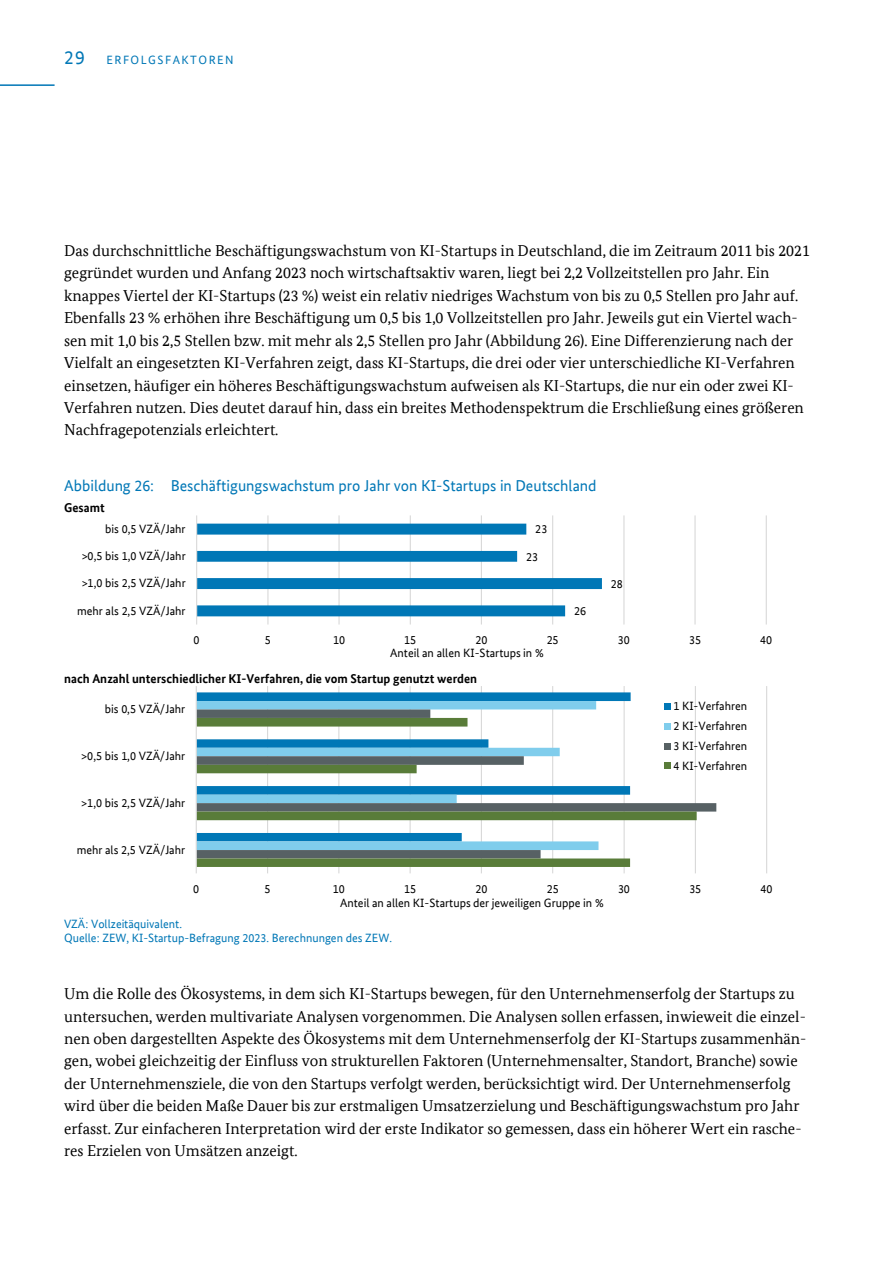
<style>
.page{position:relative;width:895px;height:1261px;background:#fff}
.page>*{position:absolute;margin:0;border:0;box-sizing:border-box;transform-origin:0 0}
.t1{font:15.75px/22.5px "Bundes Serif Office";color:#000}
.t2{font:15.75px "Bundes Sans Office";color:#0077b6}
.t3{font:700 12.75px "Bundes Sans Office";color:#000}
.t4{font:12px/19.8px "Bundes Sans Office";color:#000;text-align:justify}
.t5{font:12px/14.4px "Bundes Sans Office";color:#0077b6}
.t6{font:12px "Bundes Sans Office";letter-spacing:.12em;color:#0077b6}
.s1{font-size:19.35px}
</style>
<div class="page">
<hr style="left:0;top:84px;width:55px;height:2px;background:#0077b6">
<hr style="left:267px;top:515px;width:2px;height:109px;background:#d9d9d9">
<hr style="left:338px;top:515px;width:2px;height:109px;background:#d9d9d9">
<hr style="left:410px;top:515px;width:1px;height:109px;background:#d9d9d9">
<hr style="left:481px;top:515px;width:1px;height:109px;background:#d9d9d9">
<hr style="left:552px;top:515px;width:1px;height:109px;background:#d9d9d9">
<hr style="left:623px;top:515px;width:2px;height:109px;background:#d9d9d9">
<hr style="left:694px;top:515px;width:2px;height:109px;background:#d9d9d9">
<hr style="left:766px;top:515px;width:1px;height:109px;background:#d9d9d9">
<svg style="left:197px;top:524px;width:405px;height:92px"></svg>
<hr style="left:196px;top:515px;width:1px;height:109px;background:#d9d9d9">
<hr style="left:267px;top:686px;width:1px;height:187px;background:#d9d9d9">
<hr style="left:338px;top:686px;width:1px;height:187px;background:#d9d9d9">
<hr style="left:410px;top:686px;width:1px;height:187px;background:#d9d9d9">
<hr style="left:481px;top:686px;width:1px;height:187px;background:#d9d9d9">
<hr style="left:552px;top:686px;width:1px;height:187px;background:#d9d9d9">
<hr style="left:624px;top:686px;width:1px;height:187px;background:#d9d9d9">
<hr style="left:695px;top:686px;width:1px;height:187px;background:#d9d9d9">
<hr style="left:766px;top:686px;width:1px;height:187px;background:#d9d9d9">
<svg style="left:197px;top:692px;width:434px;height:17px;background:#1a85bd"></svg>
<div style="left:197px;top:701px;width:402px;height:8px;background:#80cdec"></div>
<svg style="left:197px;top:709px;width:519px;height:103px"></svg>
<svg style="left:197px;top:718px;width:500px;height:149px"></svg>
<hr style="left:196px;top:686px;width:1px;height:187px;background:#d9d9d9">
<div style="left:664px;top:703px;width:7px;height:6px;background:#0077b6"></div>
<div style="left:664px;top:723px;width:7px;height:6px;background:#80cdec"></div>
<div style="left:664px;top:743px;width:7px;height:6px;background:#576164"></div>
<div style="left:664px;top:763px;width:7px;height:6px;background:#597c39"></div>
<p class="t6" style="left:64px;top:54px;width:171px"><span class="s1">29</span> ERFOLGSFAKTOREN</p>
<p class="t1" style="left:64px;top:240px;width:747px">Das durchschnittliche Beschäftigungswachstum von KI-Startups in Deutschland, die im Zeitraum 2011 bis 2021 gegründet wurden und Anfang 2023 noch wirtschaftsaktiv waren, liegt bei 2,2 Vollzeitstellen pro Jahr. Ein knappes Viertel der KI-Startups (23 %) weist ein relativ niedriges Wachstum von bis zu 0,5 Stellen pro Jahr auf.<br>Ebenfalls 23 % erhöhen ihre Beschäftigung um 0,5 bis 1,0 Vollzeitstellen pro Jahr. Jeweils gut ein Viertel wach&shy;sen mit 1,0 bis 2,5 Stellen bzw. mit mehr als 2,5 Stellen pro Jahr (Abbildung 26). Eine Differenzierung nach der Vielfalt an eingesetzten KI-Verfahren zeigt, dass KI-Startups, die drei oder vier unterschiedliche KI-Verfahren einsetzen, häufiger ein höheres Beschäftigungswachstum aufweisen als KI-Startups, die nur ein oder zwei KI-Verfahren nutzen. Dies deutet darauf hin, dass ein breites Methodenspektrum die Erschließung eines größeren Nachfragepotenzials erleichtert.</p>
<p class="t2" style="left:64px;top:479px;width:534px">Abbildung 26: Beschäftigungswachstum pro Jahr von KI-Startups in Deutschland</p>
<p class="t3" style="left:64px;top:502px;width:42px">Gesamt</p>
<p class="t4" style="left:105px;top:519px;width:82px">bis 0,5 VZÄ/Jahr</p>
<p class="t4" style="left:82px;top:547px;width:106px">&gt;0,5 bis 1,0 VZÄ/Jahr</p>
<p class="t4" style="left:82px;top:574px;width:106px">&gt;1,0 bis 2,5 VZÄ/Jahr</p>
<p class="t4" style="left:77px;top:601px;width:110px">mehr als 2,5 VZÄ/Jahr</p>
<p class="t4" style="left:535px;top:520px;width:14px">23</p>
<p class="t4" style="left:526px;top:547px;width:14px">23</p>
<p class="t4" style="left:574px;top:602px;width:14px">26</p>
<p class="t4" style="left:611px;top:575px;width:14px">28</p>
<p class="t4" style="left:194px;top:630px;width:8px">0</p>
<p class="t4" style="left:265px;top:630px;width:8px">5</p>
<p class="t4" style="left:333px;top:630px;width:13px">10</p>
<p class="t4" style="left:404px;top:630px;width:13px">15</p>
<p class="t4" style="left:475px;top:630px;width:13px">20</p>
<p class="t4" style="left:547px;top:630px;width:13px">25</p>
<p class="t4" style="left:618px;top:630px;width:13px">30</p>
<p class="t4" style="left:689px;top:630px;width:13px">35</p>
<p class="t4" style="left:760px;top:630px;width:13px">40</p>
<p class="t4" style="left:390px;top:643px;width:155px">Anteil an allen KI-Startups in %</p>
<p class="t3" style="left:64px;top:673px;width:415px">nach Anzahl unterschiedlicher KI-Verfahren, die vom Startup genutzt werden</p>
<p class="t4" style="left:105px;top:700px;width:82px">bis 0,5 VZÄ/Jahr</p>
<p class="t4" style="left:81px;top:747px;width:106px">&gt;0,5 bis 1,0 VZÄ/Jahr</p>
<p class="t4" style="left:81px;top:793px;width:106px">&gt;1,0 bis 2,5 VZÄ/Jahr</p>
<p class="t4" style="left:77px;top:840px;width:110px">mehr als 2,5 VZÄ/Jahr</p>
<p class="t4" style="left:673px;top:697px;width:75px">1 KI-Verfahren 2 KI-Verfahren 3 KI-Verfahren 4 KI-Verfahren</p>
<p class="t4" style="left:193px;top:879px;width:8px">0</p>
<p class="t4" style="left:265px;top:879px;width:8px">5</p>
<p class="t4" style="left:333px;top:879px;width:13px">10</p>
<p class="t4" style="left:404px;top:879px;width:13px">15</p>
<p class="t4" style="left:475px;top:879px;width:13px">20</p>
<p class="t4" style="left:547px;top:879px;width:13px">25</p>
<p class="t4" style="left:618px;top:879px;width:13px">30</p>
<p class="t4" style="left:689px;top:879px;width:13px">35</p>
<p class="t4" style="left:761px;top:879px;width:13px">40</p>
<p class="t4" style="left:340px;top:893px;width:265px">Anteil an allen KI-Startups der jeweiligen Gruppe in %</p>
<p class="t5" style="left:64px;top:917px;width:329px">VZÄ: Vollzeitäquivalent.<br>Quelle: ZEW, KI-Startup-Befragung 2023. Berechnungen des ZEW.</p>
<p class="t1" style="left:64px;top:983px;width:742px">Um die Rolle des Ökosystems, in dem sich KI-Startups bewegen, für den Unternehmenserfolg der Startups zu untersuchen, werden multivariate Analysen vorgenommen. Die Analysen sollen erfassen, inwieweit die einzel&shy;nen oben dargestellten Aspekte des Ökosystems mit dem Unternehmenserfolg der KI-Startups zusammenhän&shy;gen, wobei gleichzeitig der Einfluss von strukturellen Faktoren (Unternehmensalter, Standort, Branche) sowie der Unternehmensziele, die von den Startups verfolgt werden, berücksichtigt wird. Der Unternehmenserfolg wird über die beiden Maße Dauer bis zur erstmaligen Umsatzerzielung und Beschäftigungswachstum pro Jahr erfasst. Zur einfacheren Interpretation wird der erste Indikator so gemessen, dass ein höherer Wert ein rasche&shy;res Erzielen von Umsätzen anzeigt.</p>
</div>
